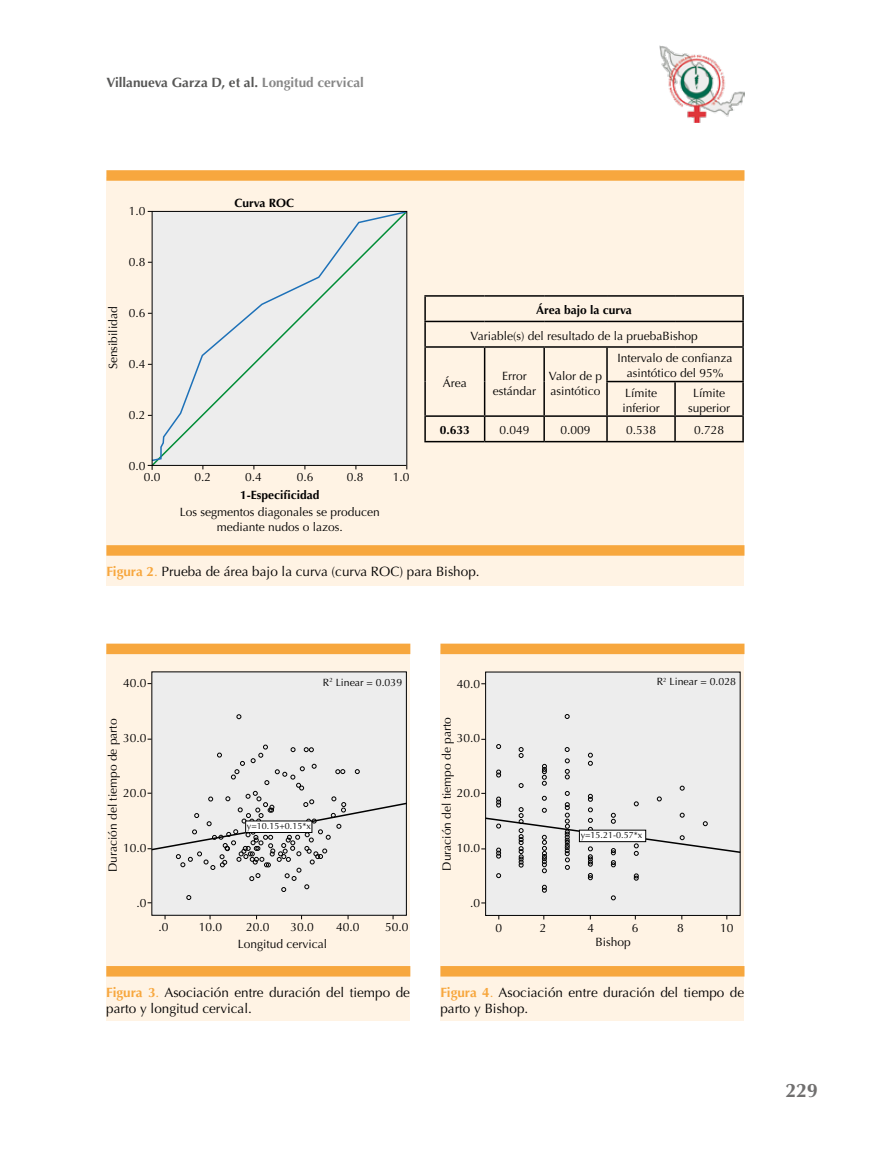
<style>
.page{position:relative;width:893px;height:1149px;background:#fff}
.page>*{position:absolute;margin:0;border:0;box-sizing:border-box;transform-origin:0 0}
.t1{font:700 19.5px "Optima";color:#706f6f}
.t2{font:13.5px/16.5px "Optima";color:#000}
.t3{font:700 13.5px "Optima";color:#575756}
.t4{font:12px/15px "Optima";color:#000;text-align:center}
.t5{font:700 12px "Optima";color:#000}
.t6{font:10.5px "Optima";color:#000}
.t7{font:9px "Optima";color:#000}
.s1{color:#878787}
.s2{font-weight:700;color:#f7a73e}
.s3{color:#f7a73e}
</style>
<div class="page">
<div style="left:106px;top:177px;width:638px;height:408px;background:#fff3e4"></div>
<div style="left:106px;top:545px;width:638px;height:10px;background:#f7a73e"></div>
<div style="left:106px;top:170px;width:638px;height:11px;background:#f7a73e"></div>
<hr style="left:424px;top:295px;width:61px;height:1px;background:#000">
<hr style="left:424px;top:296px;width:2px;height:24px;background:#000">
<hr style="left:485px;top:295px;width:59px;height:1px;background:#000">
<hr style="left:544px;top:295px;width:63px;height:1px;background:#000">
<hr style="left:607px;top:295px;width:68px;height:1px;background:#000">
<hr style="left:675px;top:295px;width:69px;height:1px;background:#000">
<hr style="left:742px;top:296px;width:2px;height:24px;background:#000">
<hr style="left:424px;top:320px;width:61px;height:2px;background:#000">
<hr style="left:424px;top:322px;width:2px;height:24px;background:#000">
<hr style="left:485px;top:320px;width:59px;height:2px;background:#000">
<hr style="left:544px;top:320px;width:63px;height:2px;background:#000">
<hr style="left:607px;top:320px;width:68px;height:2px;background:#000">
<hr style="left:675px;top:320px;width:69px;height:2px;background:#000">
<hr style="left:742px;top:322px;width:2px;height:24px;background:#000">
<hr style="left:424px;top:346px;width:61px;height:1px;background:#000">
<hr style="left:424px;top:347px;width:2px;height:34px;background:#000">
<hr style="left:485px;top:346px;width:59px;height:1px;background:#000">
<hr style="left:484px;top:347px;width:1px;height:34px;background:#000">
<hr style="left:544px;top:346px;width:63px;height:1px;background:#000">
<hr style="left:543px;top:347px;width:2px;height:34px;background:#000">
<hr style="left:424px;top:381px;width:2px;height:34px;background:#000">
<hr style="left:484px;top:381px;width:1px;height:34px;background:#000">
<hr style="left:543px;top:381px;width:2px;height:34px;background:#000">
<hr style="left:607px;top:346px;width:68px;height:1px;background:#000">
<hr style="left:606px;top:347px;width:2px;height:33px;background:#000">
<hr style="left:675px;top:346px;width:69px;height:1px;background:#000">
<hr style="left:742px;top:347px;width:2px;height:33px;background:#000">
<hr style="left:606px;top:380px;width:69px;height:2px;background:#000">
<hr style="left:606px;top:382px;width:2px;height:33px;background:#000">
<hr style="left:675px;top:380px;width:69px;height:2px;background:#000">
<hr style="left:674px;top:382px;width:2px;height:33px;background:#000">
<hr style="left:742px;top:382px;width:2px;height:33px;background:#000">
<hr style="left:424px;top:415px;width:61px;height:2px;background:#000">
<hr style="left:424px;top:417px;width:2px;height:24px;background:#000">
<hr style="left:485px;top:415px;width:59px;height:2px;background:#000">
<svg style="left:484px;top:417px;width:1px;height:24px"></svg>
<hr style="left:544px;top:415px;width:63px;height:2px;background:#000">
<hr style="left:543px;top:417px;width:2px;height:24px;background:#000">
<hr style="left:607px;top:415px;width:68px;height:2px;background:#000">
<hr style="left:606px;top:417px;width:2px;height:24px;background:#000">
<hr style="left:675px;top:415px;width:69px;height:2px;background:#000">
<hr style="left:674px;top:417px;width:2px;height:24px;background:#000">
<hr style="left:742px;top:417px;width:2px;height:24px;background:#000">
<hr style="left:424px;top:441px;width:61px;height:1px;background:#000">
<hr style="left:485px;top:441px;width:59px;height:1px;background:#000">
<hr style="left:544px;top:441px;width:63px;height:1px;background:#000">
<hr style="left:607px;top:441px;width:68px;height:1px;background:#000">
<hr style="left:675px;top:441px;width:69px;height:1px;background:#000">
<svg style="left:147px;top:211px;width:261px;height:259px;background:#e7e8e8"></svg>
<hr style="left:148px;top:465px;width:258px;height:1px;background:#000">
<hr style="left:152px;top:211px;width:1px;height:258px;background:#000">
<div style="left:106px;top:650px;width:304px;height:370px;background:#fff3e4"></div>
<div style="left:106px;top:965px;width:304px;height:11px;background:#f7a73e"></div>
<div style="left:106px;top:643px;width:304px;height:11px;background:#f7a73e"></div>
<div style="left:152px;top:671px;width:254px;height:244px;background:#ededed"></div>
<svg style="left:237px;top:714px;width:4px;height:4px"></svg>
<svg style="left:148px;top:738px;width:259px;height:165px"></svg>
<div style="left:246px;top:820px;width:66px;height:12px;background:#fff"></div>
<div style="left:440px;top:650px;width:304px;height:370px;background:#fff3e4"></div>
<div style="left:440px;top:965px;width:304px;height:11px;background:#f7a73e"></div>
<div style="left:440px;top:643px;width:304px;height:11px;background:#f7a73e"></div>
<div style="left:486px;top:671px;width:254px;height:244px;background:#ededed"></div>
<svg style="left:611px;top:895px;width:5px;height:4px"></svg>
<svg style="left:611px;top:812px;width:5px;height:11px"></svg>
<svg style="left:634px;top:873px;width:5px;height:7px"></svg>
<svg style="left:634px;top:801px;width:5px;height:5px"></svg>
<svg style="left:680px;top:785px;width:5px;height:5px"></svg>
<svg style="left:680px;top:812px;width:5px;height:5px"></svg>
<svg style="left:703px;top:821px;width:5px;height:4px"></svg>
<svg style="left:657px;top:796px;width:5px;height:5px"></svg>
<svg style="left:611px;top:848px;width:5px;height:18px"></svg>
<svg style="left:565px;top:714px;width:5px;height:4px"></svg>
<svg style="left:481px;top:738px;width:112px;height:154px"></svg>
<svg style="left:634px;top:835px;width:107px;height:20px"></svg>
<div style="left:579px;top:829px;width:67px;height:12px;background:#fff"></div>
<img style="left:659px;top:46px;width:85px;height:76px">
<p class="t3" style="left:107px;top:75px;width:259px">Villanueva Garza D, et al. <span class="s1">Longitud cervical</span></p>
<p class="t4" style="left:129px;top:203px;width:18px">1.0</p>
<p class="t5" style="left:235px;top:195px;width:61px">Curva ROC</p>
<p class="t4" style="left:129px;top:254px;width:18px">0.8</p>
<p class="t4" style="left:106px;top:369px;width:64px;rotate:-90deg">Sensibilidad</p>
<p class="t4" style="left:129px;top:305px;width:18px">0.6</p>
<p class="t4" style="left:129px;top:356px;width:18px">0.4</p>
<p class="t4" style="left:129px;top:407px;width:18px">0.2</p>
<p class="t4" style="left:129px;top:458px;width:18px">0.0</p>
<p class="t4" style="left:144px;top:470px;width:18px">0.0</p>
<p class="t4" style="left:195px;top:470px;width:18px">0.2</p>
<p class="t4" style="left:245px;top:470px;width:18px">0.4</p>
<p class="t4" style="left:297px;top:470px;width:18px">0.6</p>
<p class="t4" style="left:347px;top:470px;width:18px">0.8</p>
<p class="t4" style="left:393px;top:470px;width:18px">1.0</p>
<p class="t4" style="left:180px;top:504px;width:202px">Los segmentos diagonales se producen mediante nudos o lazos.</p>
<p class="t5" style="left:240px;top:488px;width:81px">1-Especificidad</p>
<p class="t5" style="left:536px;top:303px;width:97px">Área bajo la curva</p>
<p class="t4" style="left:470px;top:328px;width:229px">Variable(s) del resultado de la pruebaBishop</p>
<p class="t4" style="left:443px;top:375px;width:25px">Área</p>
<p class="t4" style="left:493px;top:368px;width:45px">Error estándar</p>
<p class="t4" style="left:549px;top:368px;width:55px;text-align:left">Valor de p asintótico</p>
<p class="t4" style="left:617px;top:351px;width:117px">Intervalo de confianza asintótico del 95%</p>
<p class="t4" style="left:622px;top:385px;width:39px;text-align:left">Límite inferior</p>
<p class="t4" style="left:688px;top:385px;width:44px">Límite superior</p>
<p class="t5" style="left:440px;top:423px;width:32px">0.633</p>
<p class="t4" style="left:499px;top:423px;width:32px">0.049</p>
<p class="t4" style="left:561px;top:423px;width:32px">0.009</p>
<p class="t4" style="left:626px;top:423px;width:32px">0.538</p>
<p class="t4" style="left:694px;top:423px;width:32px">0.728</p>
<p class="t2" style="left:106px;top:563px;width:375px"><span class="s2">Figura 2</span><span class="s3">.</span> Prueba de área bajo la curva (curva ROC) para Bishop.</p>
<p class="t4" style="left:123px;top:675px;width:25px">40.0</p>
<p class="t6" style="left:323px;top:676px;width:81px">R<sup>2</sup> Linear = 0.039</p>
<p class="t4" style="left:457px;top:676px;width:25px">40.0</p>
<p class="t6" style="left:657px;top:675px;width:81px">R<sup>2</sup> Linear = 0.028</p>
<p class="t4" style="left:106px;top:871px;width:155px;rotate:-90deg">Duración del tiempo de parto</p>
<p class="t4" style="left:123px;top:730px;width:25px">30.0</p>
<p class="t4" style="left:123px;top:785px;width:25px">20.0</p>
<p class="t4" style="left:123px;top:840px;width:25px">10.0</p>
<p class="t7" style="left:247px;top:820px;width:65px">y=10.15+0.15*x</p>
<p class="t4" style="left:439px;top:870px;width:155px;rotate:-90deg">Duración del tiempo de parto</p>
<p class="t4" style="left:457px;top:730px;width:25px">30.0</p>
<p class="t4" style="left:457px;top:785px;width:25px">20.0</p>
<p class="t4" style="left:457px;top:840px;width:25px">10.0</p>
<p class="t7" style="left:581px;top:829px;width:63px">y=15.21-0.57*x</p>
<p class="t4" style="left:136px;top:894px;width:12px">.0</p>
<p class="t4" style="left:470px;top:895px;width:12px">.0</p>
<p class="t4" style="left:159px;top:919px;width:12px">.0</p>
<p class="t4" style="left:199px;top:919px;width:25px">10.0</p>
<p class="t4" style="left:246px;top:919px;width:25px">20.0</p>
<p class="t4" style="left:290px;top:919px;width:25px">30.0</p>
<p class="t4" style="left:336px;top:919px;width:25px">40.0</p>
<p class="t4" style="left:385px;top:919px;width:25px">50.0</p>
<p class="t4" style="left:495px;top:919px;width:8px">0</p>
<p class="t4" style="left:540px;top:919px;width:8px">2</p>
<p class="t4" style="left:587px;top:919px;width:8px">4</p>
<p class="t4" style="left:632px;top:919px;width:8px">6</p>
<p class="t4" style="left:677px;top:919px;width:8px">8</p>
<p class="t4" style="left:720px;top:919px;width:15px">10</p>
<p class="t4" style="left:238px;top:935px;width:91px">Longitud cervical</p>
<p class="t4" style="left:595px;top:934px;width:37px">Bishop</p>
<p class="t2" style="left:106px;top:983px;width:305px"><span class="s2">Figura 3</span><span class="s3">.</span> Asociación entre duración del tiempo de parto y longitud cervical.</p>
<p class="t2" style="left:440px;top:983px;width:305px"><span class="s2">Figura 4</span><span class="s3">.</span> Asociación entre duración del tiempo de parto y Bishop.</p>
<h1 class="t1" style="left:785px;top:1079px;width:34px">229</h1>
</div>
